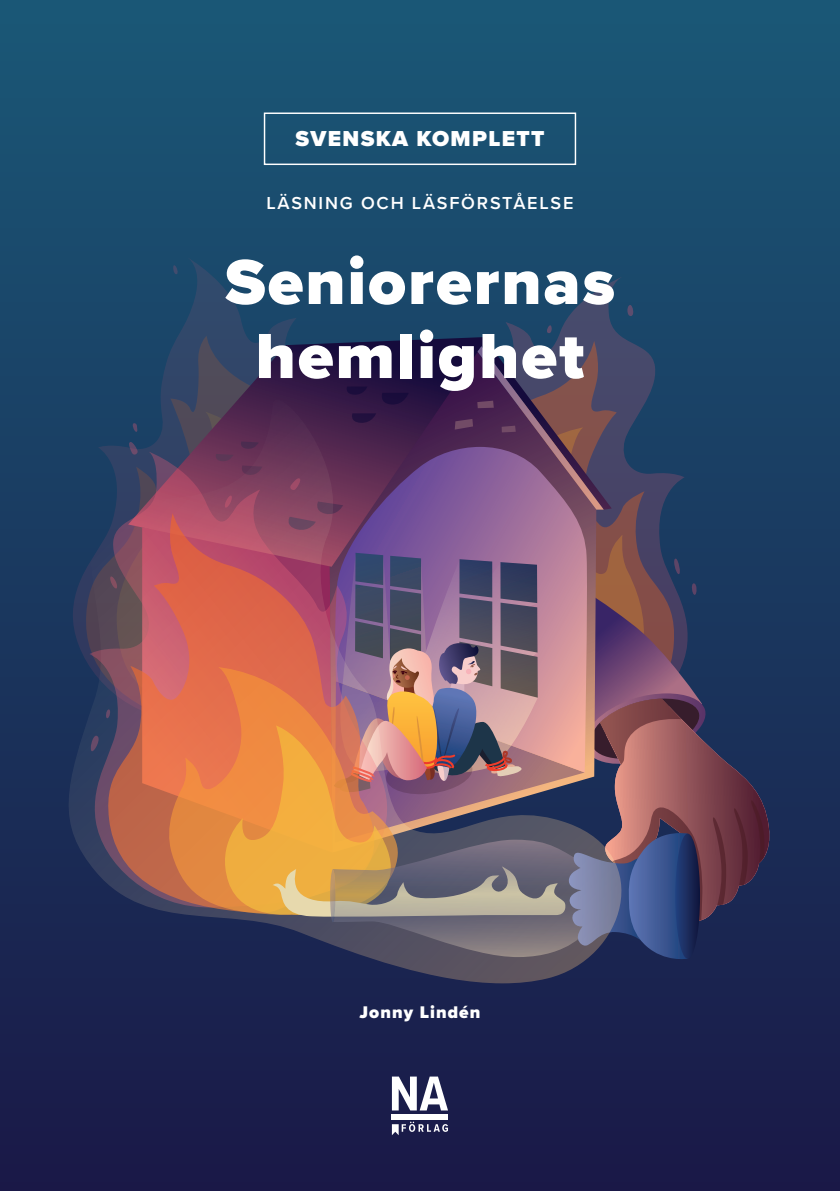
<style>
.page{position:relative;width:840px;height:1191px;background:#fff}
.page>*{position:absolute;margin:0;border:0;box-sizing:border-box;transform-origin:0 0}
.t1{font:900 66px/74px "Proxima Nova";letter-spacing:.03em;color:#fff;text-align:center}
.t2{font:900 22.4px "Proxima Nova";letter-spacing:.06em;color:#fff}
.t3{font:600 18px "Proxima Nova";letter-spacing:.1em;color:#fff}
.t4{font:900 17.4px "Proxima Nova";letter-spacing:.06em;color:#fff}
</style>
<div class="page">
<div style="left:0;top:0;width:839px;height:1191px;background:linear-gradient(to bottom,#1a5876,#1a1847)"></div>
<svg style="left:395px;top:277px;width:292px;height:276px;background:#1e4669"></svg>
<svg style="left:611px;top:341px;width:62px;height:212px;background:#304367"></svg>
<svg style="left:621px;top:427px;width:22px;height:126px;background:#4e465d"></svg>
<svg style="left:73px;top:257px;width:289px;height:142px;background:#1c476a"></svg>
<div style="left:86px;top:336px;width:262px;height:63px;background:#1a4468"></div>
<svg style="left:627px;top:305px;width:6px;height:11px"></svg>
<svg style="left:247px;top:293px;width:7px;height:10px"></svg>
<svg style="left:173px;top:265px;width:4px;height:9px"></svg>
<svg style="left:546px;top:325px;width:5px;height:8px"></svg>
<svg style="left:128px;top:337px;width:483px;height:62px;background:#282b53"></svg>
<svg style="left:381px;top:393px;width:27px;height:6px"></svg>
<svg style="left:346px;top:386px;width:21px;height:9px"></svg>
<svg style="left:454px;top:346px;width:149px;height:53px;background:#48395b"></svg>
<svg style="left:621px;top:553px;width:150px;height:409px;background:#53435f"></svg>
<img style="left:69px;top:399px;width:552px;height:584px">
<svg style="left:391px;top:1076px;width:57px;height:34px"></svg>
<div style="left:391px;top:1114px;width:57px;height:5px;background:#fff"></div>
<svg style="left:391px;top:1121px;width:57px;height:14px"></svg>
<svg style="left:0;top:58px;width:1px;height:205px"></svg>
<div style="left:264px;top:112px;width:312px;height:53px;border:1px solid #fff"></div>
<p class="t2" style="left:295px;top:122px;width:250px">SVENSKA KOMPLETT</p>
<p class="t3" style="left:266px;top:189px;width:308px">LÄSNING OCH LÄSFÖRSTÅELSE</p>
<p class="t1" style="left:225px;top:244px;width:391px">Seniorernas hemlighet</p>
<p class="t4" style="left:359px;top:999px;width:122px">Jonny Lindén</p>
</div>
